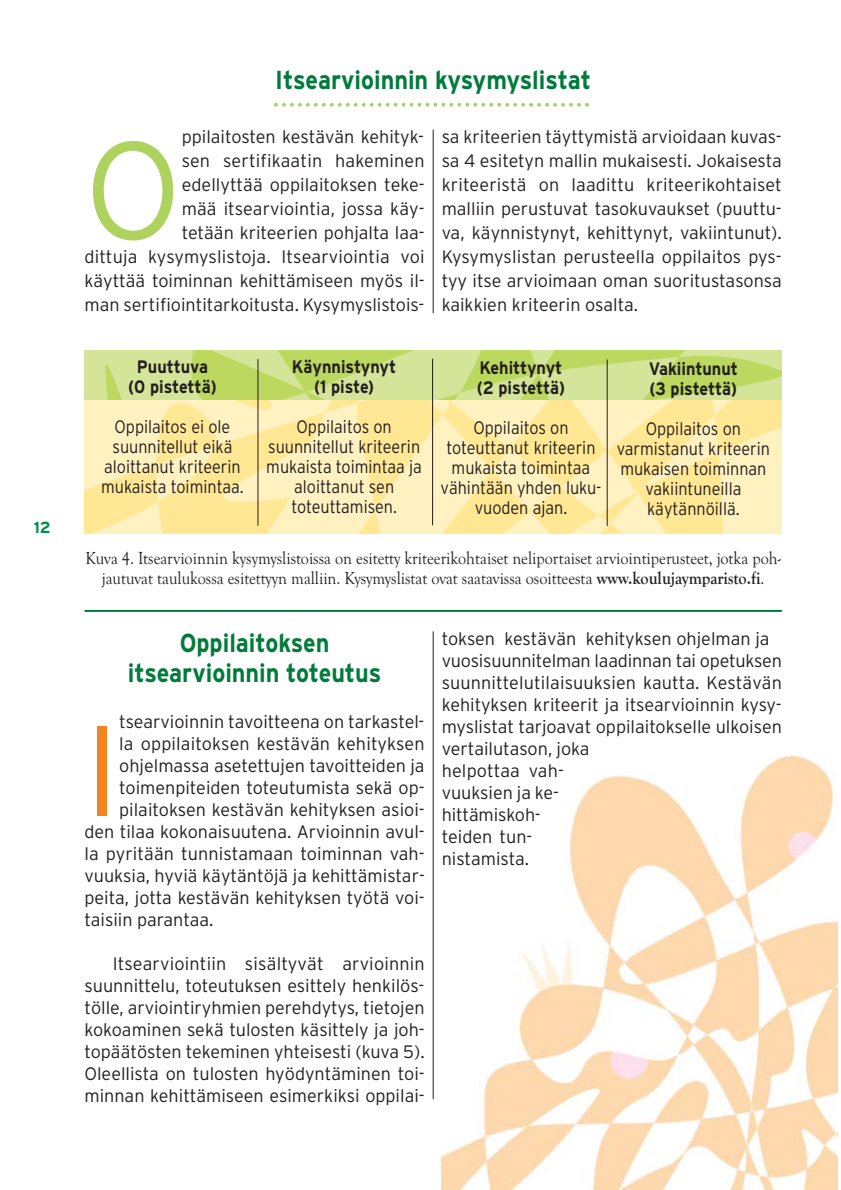
<style>
.page{position:relative;width:841px;height:1190px;background:#fff}
.page>*{position:absolute;margin:0;border:0;box-sizing:border-box;transform-origin:0 0}
.t1{font:300 138px "Interstate";color:#add25e}
.t2{font:300 128px "Interstate";color:#f5841f}
.t3{font:700 26px/30px "Interstate";color:#007b3b;text-align:center;scale:.9 1}
.t4{font:300 18px/22px "Interstate";color:#231f20;text-align:justify}
.t5{font:300 18px/20px "Interstate";color:#231f20;text-align:center;scale:.9 1}
.t6{font:18px/20px "Goudy Old Style T";color:#231f20;text-align:center;scale:.9 1}
.t7{font:700 18px/20px "Interstate";color:#231f20;text-align:center;scale:.9 1}
.t8{font:700 16px "Interstate";color:#008d45}
.s1{font-weight:700}
</style>
<div class="page">
<img style="left:442px;top:755px;width:395px;height:435px">
<svg style="left:84px;top:350px;width:698px;height:50px"></svg>
<svg style="left:84px;top:400px;width:698px;height:134px;fill:#fff2c0"></svg>
<hr style="left:258px;top:359px;width:1px;height:167px;background:#231f20">
<hr style="left:432px;top:359px;width:1px;height:166px;background:#231f20">
<hr style="left:607px;top:359px;width:1px;height:167px;background:#231f20">
<hr style="left:84px;top:610px;width:698px;height:2px;background:#007b3b">
<hr style="left:433px;top:130px;width:1px;height:183px;background:#231f20">
<hr style="left:433px;top:631px;width:1px;height:468px;background:#231f20">
<svg style="left:274px;top:103px;width:315px;height:4px"></svg>
<p class="t8" style="left:34px;top:522px;width:19px">12</p>
<h3 class="t3" style="left:275px;top:67px;width:352px">Itsearvioinnin kysymyslistat</h3>
<p class="t4" style="left:84px;top:126px;width:342px;line-height:24px;text-align:right">ppilaitosten kestävän kehityk-<br>sen sertifikaatin hakeminen<br>edellyttää oppilaitoksen teke-<br>mää itsearviointia, jossa käy-<br>tetään kriteerien pohjalta laa-<br>dittuja kysymyslistoja. Itsearviointia voi käyttää toiminnan kehittämiseen myös il&shy;man sertifiointitarkoitusta. Kysymyslistois-</p>
<p class="t4" style="left:442px;top:126px;width:342px;line-height:24px">sa kriteerien täyttymistä arvioidaan kuvas&shy;sa 4 esitetyn mallin mukaisesti. Jokaisesta kriteeristä on laadittu kriteerikohtaiset malliin perustuvat tasokuvaukset (puuttu&shy;va, käynnistynyt, kehittynyt, vakiintunut).<br>Kysymyslistan perusteella oppilaitos pys&shy;tyy itse arvioimaan oman suoritustasonsa kaikkien kriteerin osalta.</p>
<h1 class="t1" style="left:84px;top:139px;width:99px">O</h1>
<p class="t7" style="left:128px;top:358px;width:100px">Puuttuva (0 pistettä)</p>
<p class="t5" style="left:101px;top:418px;width:160px">Oppilaitos ei ole suunnitellut eikä aloittanut kriteerin mukaista toimintaa.</p>
<p class="t7" style="left:292px;top:358px;width:117px">Käynnistynyt (1 piste)</p>
<p class="t5" style="left:266px;top:418px;width:174px">Oppilaitos on suunnitellut kriteerin mukaista toimintaa ja aloittanut sen toteuttamisen.</p>
<p class="t7" style="left:477px;top:360px;width:100px;text-align:left">Kehittynyt (2 pistettä)</p>
<p class="t5" style="left:440px;top:420px;width:180px">Oppilaitos on toteuttanut kriteerin mukaista toimintaa vähintään yhden luku&shy;vuoden ajan.</p>
<p class="t7" style="left:649px;top:360px;width:101px;text-align:left">Vakiintunut (3 pistettä)</p>
<p class="t5" style="left:617px;top:420px;width:172px">Oppilaitos on varmistanut kriteerin mukaisen toiminnan vakiintuneilla käytännöillä.</p>
<p class="t6" style="left:86px;top:548px;width:774px">Kuva 4. Itsearvioinnin kysymyslistoissa on esitetty kriteerikohtaiset neliportaiset arviointiperusteet, jotka poh&shy;jautuvat taulukossa esitettyyn malliin. Kysymyslistat ovat saatavissa osoitteesta <span class="s1">www.koulujaymparisto.fi</span>.</p>
<h3 class="t3" style="left:128px;top:630px;width:283px">Oppilaitoksen itsearvioinnin toteutus</h3>
<p class="t4" style="left:119px;top:712px;width:307px">tsearvioinnin tavoitteena on tarkastel-</p>
<p class="t4" style="left:119px;top:734px;width:307px">la oppilaitoksen kestävän kehityksen</p>
<p class="t4" style="left:119px;top:756px;width:307px">ohjelmassa asetettujen tavoitteiden ja</p>
<p class="t4" style="left:119px;top:778px;width:307px">toimenpiteiden toteutumista sekä op-</p>
<p class="t4" style="left:119px;top:800px;width:307px">pilaitoksen kestävän kehityksen asioi-</p>
<p class="t4" style="left:84px;top:822px;width:342px">den tilaa kokonaisuutena. Arvioinnin avul-</p>
<p class="t4" style="left:84px;top:844px;width:342px">la pyritään tunnistamaan toiminnan vah-</p>
<p class="t4" style="left:84px;top:866px;width:342px">vuuksia, hyviä käytäntöjä ja kehittämistar-</p>
<p class="t4" style="left:84px;top:888px;width:342px">peita, jotta kestävän kehityksen työtä voi-</p>
<p class="t4" style="left:84px;top:910px;width:131px">taisiin parantaa.</p>
<p class="t4" style="left:84px;top:954px;width:342px;text-indent:28px">Itsearviointiin sisältyvät arvioinnin suunnittelu, toteutuksen esittely henkilös&shy;tölle, arviointiryhmien perehdytys, tietojen kokoaminen sekä tulosten käsittely ja joh&shy;topäätösten tekeminen yhteisesti (kuva 5).<br>Oleellista on tulosten hyödyntäminen toi&shy;minnan kehittämiseen esimerkiksi oppilai-</p>
<h2 class="t2" style="left:84px;top:722px;width:36px">I</h2>
<p class="t4" style="left:442px;top:629px;width:342px;text-align:left">toksen kestävän kehityksen ohjelman ja vuo sisuunnitelman laadinnan tai opetuksen suunnittelutilaisuuksien kautta. Kestävän kehityksen kriteerit ja itsearvioinnin kysy&shy;myslistat tarjoavat oppilaitokselle ulkoisen vertailutason, joka<br>helpottaa vah-<br>vuuksien ja ke-<br>hittämiskoh-<br>teiden tun-<br>nistamista.</p>
</div>
